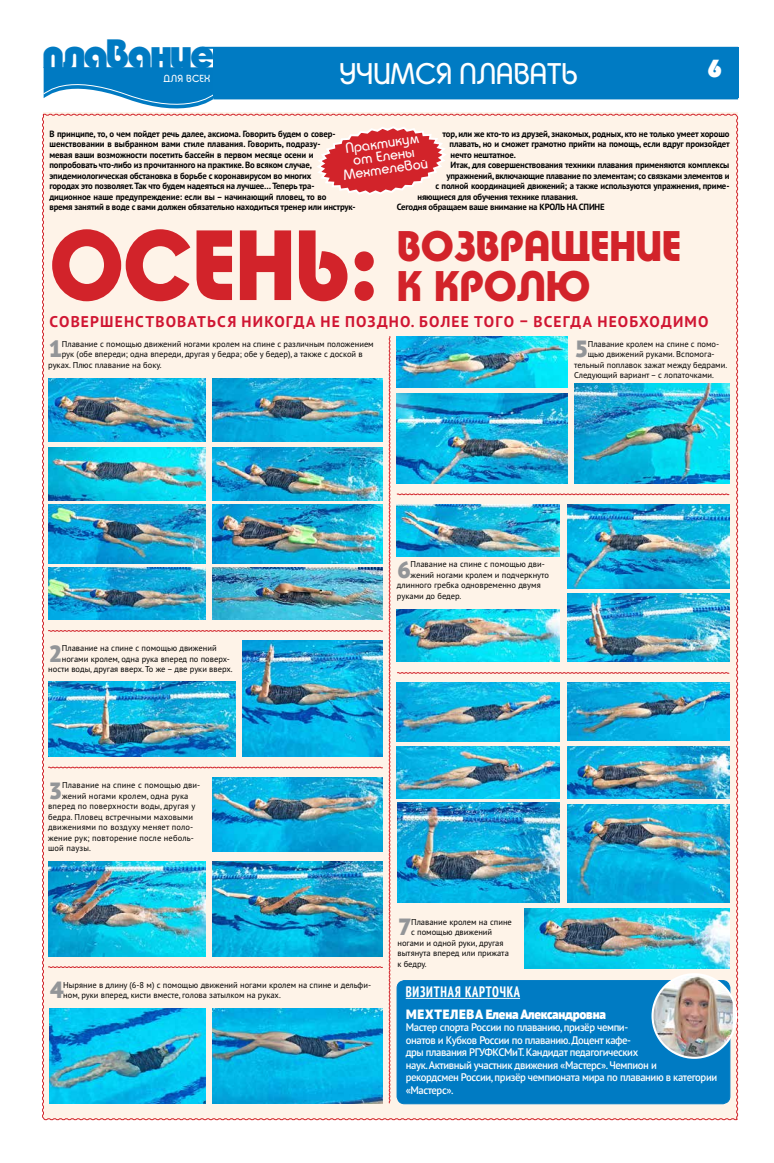
<style>
.page{position:relative;width:774px;height:1163px;background:#fff}
.page>*{position:absolute;margin:0;border:0;box-sizing:border-box;transform-origin:0 0}
.t1{font:96.6px "Taurus Bold C";letter-spacing:-.01em;color:#d2232a}
.t2{font:41.5px/39.2px "Taurus Bold C";letter-spacing:-.01em;color:#d2232a}
.t3{font:39.7px "Taurus Heavy C";letter-spacing:-.04em;color:#007ac2}
.t4{font:29px "Taurus Book C";letter-spacing:-.015em;color:#fff}
.t5{font:24px "Taurus Heavy C";color:#fff}
.t6{font:900 23.5px "PT Sans Pro";color:#939598}
.t7{font:700 15.5px "PT Sans Pro";letter-spacing:.075em;color:#d01532}
.t8{font:700 condensed 15.1px "PT Sans Pro";letter-spacing:.055em;color:#fff}
.t9{font:14px/13px "Taurus Book C";color:#fff;text-align:center}
.t10{font:900 13.5px "PT Sans Pro";letter-spacing:-.02em;color:#fff}
.t11{font:600 11px/12.5px "PT Sans Pro";letter-spacing:-.035em;color:#fff}
.t12{font:9.9px "Taurus Book C";letter-spacing:.02em;color:#fff}
.t13{font:700 9px/10.5px "PT Sans Pro";letter-spacing:-.015em;color:#000}
.t14{font:8.5px/10.5px "PT Sans Pro";color:#000}
</style>
<div class="page">
<hr style="left:213px;top:97px;width:525px;height:2px;background:#007ac2">
<hr style="left:202px;top:47px;width:536px;height:2px;background:#007ac2">
<svg style="left:43px;top:67px;width:171px;height:42px"></svg>
<div style="left:213px;top:48px;width:525px;height:50px;background:#007bc3"></div>
<div style="left:42px;top:113px;width:696px;height:1007px;background:#fef3e8"></div>
<svg style="left:314px;top:125px;width:135px;height:71px;background:#e4797a"></svg>
<div style="left:397px;top:980px;width:333px;height:123px;background:#007bc3;border-radius:8px"></div>
<hr style="left:406px;top:997px;width:114px;height:1px;background:#fff">
<div style="left:397px;top:980px;width:333px;height:123px;border:1px solid #007bc3;border-radius:8px"></div>
<img style="left:652px;top:974px;width:84px;height:83px;border-radius:42px">
<div style="left:651px;top:973px;width:86px;height:85px;border:2px solid #fff;border-radius:50%"></div>
<img style="left:48px;top:378px;width:158px;height:63px">
<img style="left:213px;top:378px;width:170px;height:63px">
<img style="left:48px;top:447px;width:158px;height:53px">
<img style="left:213px;top:447px;width:170px;height:53px">
<img style="left:48px;top:504px;width:158px;height:59px">
<img style="left:213px;top:504px;width:170px;height:59px">
<img style="left:48px;top:567px;width:158px;height:52px">
<img style="left:213px;top:567px;width:170px;height:52px">
<img style="left:48px;top:681px;width:188px;height:75px">
<img style="left:242px;top:640px;width:141px;height:116px">
<img style="left:213px;top:777px;width:170px;height:73px">
<img style="left:48px;top:861px;width:158px;height:94px">
<img style="left:213px;top:861px;width:170px;height:94px">
<img style="left:50px;top:1008px;width:156px;height:94px">
<img style="left:213px;top:1008px;width:170px;height:94px">
<img style="left:397px;top:336px;width:170px;height:51px">
<img style="left:397px;top:393px;width:170px;height:90px">
<img style="left:574px;top:383px;width:155px;height:100px">
<img style="left:397px;top:504px;width:163px;height:52px">
<img style="left:567px;top:504px;width:162px;height:84px">
<img style="left:397px;top:609px;width:163px;height:52px">
<img style="left:567px;top:593px;width:162px;height:68px">
<img style="left:397px;top:682px;width:163px;height:59px">
<img style="left:567px;top:682px;width:162px;height:58px">
<img style="left:397px;top:745px;width:163px;height:53px">
<img style="left:567px;top:745px;width:162px;height:53px">
<img style="left:397px;top:802px;width:163px;height:100px">
<img style="left:567px;top:804px;width:162px;height:98px">
<img style="left:524px;top:907px;width:205px;height:61px">
<svg style="left:389px;top:336px;width:1px;height:767px"></svg>
<svg style="left:48px;top:966px;width:335px;height:1px"></svg>
<svg style="left:48px;top:766px;width:335px;height:2px"></svg>
<svg style="left:48px;top:630px;width:335px;height:1px"></svg>
<svg style="left:396px;top:493px;width:333px;height:2px"></svg>
<svg style="left:397px;top:672px;width:332px;height:1px"></svg>
<h3 class="t3" style="left:43px;top:29px;width:173px">плавание</h3>
<p class="t12" style="left:163px;top:72px;width:48px">ДЛЯ ВСЕХ</p>
<h3 class="t4" style="left:339px;top:57px;width:241px">УЧИМСЯ ПЛАВАТЬ</h3>
<h3 class="t5" style="left:707px;top:54px;width:16px">6</h3>
<p class="t13" style="left:49px;top:128px;width:308px">В принципе, то, о чем пойдет речь далее, аксиома. Говорить будем о совер&shy;шенствовании в выбранном вами стиле плавания. Говорить, подразу-<br>мевая ваши возможности посетить бассейн в первом месяце осени и попробовать что-либо из прочитанного на практике. Во всяком случае, эпидемиологическая обстановка в борьбе с коронавирусом во многих<br>городах это позволяет. Так что будем надеяться на лучшее… Теперь тра&shy;диционное наше предупреждение: если вы – начинающий пловец, то во<br>время занятий в воде с вами должен обязательно находиться тренер или инструк-</p>
<p class="t13" style="left:442px;top:128px;width:288px">тор, или же кто-то из друзей, знакомых, родных, кто не только умеет хорошо</p>
<h3 class="t9" style="left:339px;top:143px;width:87px;rotate:-8deg">Практикум от Елены<br>Мехтелевой</h3>
<p class="t13" style="left:449px;top:138px;width:282px">плавать, но и сможет грамотно прийти на помощь, если вдруг произойдет</p>
<p class="t13" style="left:450px;top:149px;width:67px">нечто нештатное.</p>
<p class="t13" style="left:450px;top:159px;width:280px">Итак, для совершенствования техники плавания применяются комплексы</p>
<p class="t13" style="left:446px;top:170px;width:284px">упражнений, включающие плавание по элементам; со связками элементов и</p>
<p class="t13" style="left:435px;top:180px;width:295px">с полной координацией движений; а также используются упражнения, приме-</p>
<p class="t13" style="left:417px;top:191px;width:162px">няющиеся для обучения технике плавания.</p>
<p class="t13" style="left:397px;top:201px;width:209px">Сегодня обращаем ваше внимание на КРОЛЬ НА СПИНЕ</p>
<h1 class="t1" style="left:49px;top:206px;width:331px">ОСЕНЬ:</h1>
<h2 class="t2" style="left:397px;top:226px;width:286px">ВОЗВРАЩЕНИЕ<br>К КРОЛЮ</h2>
<h3 class="t7" style="left:50px;top:311px;width:660px">СОВЕРШЕНСТВОВАТЬСЯ НИКОГДА НЕ ПОЗДНО. БОЛЕЕ ТОГО – ВСЕГДА НЕОБХОДИМО</h3>
<h3 class="t6" style="left:48px;top:333px;width:16px">1</h3>
<p class="t14" style="left:62px;top:338px;width:313px">Плавание с помощью движений ногами кролем на спине с различным положением</p>
<h3 class="t6" style="left:574px;top:333px;width:16px">5</h3>
<p class="t14" style="left:588px;top:338px;width:133px">Плавание кролем на спине с помо-</p>
<p class="t14" style="left:62px;top:349px;width:302px">рук (обе впереди; одна впереди, другая у бедра; обе у бедер), а также с доской в</p>
<p class="t14" style="left:48px;top:359px;width:115px">руках. Плюс плавание на боку.</p>
<p class="t14" style="left:588px;top:349px;width:128px">щью движений руками. Вспомога-</p>
<p class="t14" style="left:574px;top:359px;width:155px">тельный поплавок зажат между бедрами.</p>
<p class="t14" style="left:574px;top:370px;width:141px">Следующий вариант – с лопаточками.</p>
<h3 class="t6" style="left:48px;top:638px;width:16px">2</h3>
<p class="t14" style="left:62px;top:643px;width:156px">Плавание на спине с помощью движений</p>
<p class="t14" style="left:62px;top:653px;width:170px">ногами кролем, одна рука вперед по поверх-</p>
<p class="t14" style="left:48px;top:664px;width:186px">ности воды, другая вверх. То же – две руки вверх.</p>
<h3 class="t6" style="left:397px;top:554px;width:16px">6</h3>
<p class="t14" style="left:410px;top:559px;width:136px">Плавание на спине с помощью дви-</p>
<p class="t14" style="left:410px;top:569px;width:140px">жений ногами кролем и подчеркнуто</p>
<p class="t14" style="left:397px;top:580px;width:145px">длинного гребка одновременно двумя</p>
<p class="t14" style="left:397px;top:590px;width:66px">руками до бедер.</p>
<h3 class="t6" style="left:48px;top:774px;width:16px">3</h3>
<p class="t14" style="left:62px;top:779px;width:140px">Плавание на спине с помощью дви-</p>
<p class="t14" style="left:62px;top:790px;width:128px">жений ногами кролем, одна рука</p>
<p class="t14" style="left:48px;top:800px;width:149px">вперед по поверхности воды, другая у</p>
<p class="t14" style="left:48px;top:811px;width:146px">бедра. Пловец встречными маховыми</p>
<p class="t14" style="left:48px;top:821px;width:146px">движениями по воздуху меняет поло-</p>
<p class="t14" style="left:48px;top:832px;width:147px">жение рук; повторение после неболь-</p>
<p class="t14" style="left:48px;top:842px;width:44px">шой паузы.</p>
<h3 class="t6" style="left:50px;top:974px;width:16px">4</h3>
<p class="t14" style="left:63px;top:979px;width:309px">Ныряние в длину (6-8 м) с помощью движений ногами кролем на спине и дельфи&shy;ном, руки вперед, кисти вместе, голова затылком на руках.</p>
<h3 class="t6" style="left:397px;top:911px;width:16px">7</h3>
<p class="t14" style="left:411px;top:916px;width:102px">Плавание кролем на спине</p>
<p class="t14" style="left:411px;top:926px;width:83px">с помощью движений</p>
<p class="t14" style="left:397px;top:937px;width:108px">ногами и одной руки, другая</p>
<p class="t14" style="left:397px;top:947px;width:113px">вытянута вперед или прижата</p>
<p class="t14" style="left:397px;top:958px;width:31px">к бедру.</p>
<h3 class="t8" style="left:406px;top:981px;width:116px">ВИЗИТНАЯ КАРТОЧКА</h3>
<h3 class="t10" style="left:406px;top:1004px;width:201px">МЕХТЕЛЕВА Елена Александровна</h3>
<p class="t11" style="left:406px;top:1020px;width:313px">Мастер спорта России по плаванию, призёр чемпи-<br>онатов и Кубков России по плаванию. Доцент кафе-<br>дры плавания РГУФКСМиТ. Кандидат педагогических<br>наук. Активный участник движения «Мастерс». Чемпион и<br>рекордсмен России, призёр чемпионата мира по плаванию в категории «Мастерс».</p>
</div>
